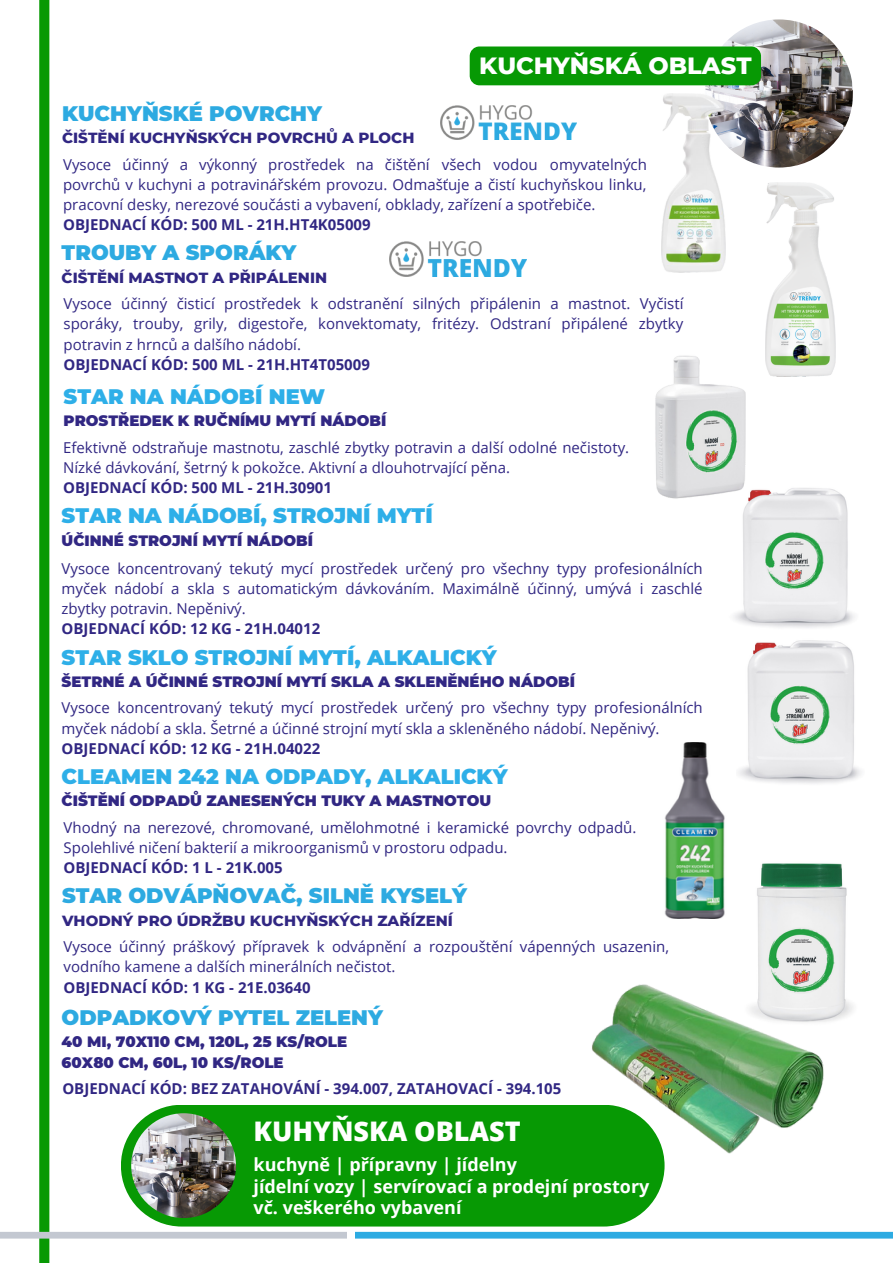
<style>
.page{position:relative;width:893px;height:1264px;background:#fff}
.page>*{position:absolute;margin:0;border:0;box-sizing:border-box;transform-origin:0 0}
.t1{font:800 27px "Open Sans";color:#fffffe}
.t2{font:800 24px "Montserrat";color:#fff}
.t3{font:900 21px "Montserrat";color:#2eafe8}
.t4{font:900 21px "Montserrat";color:#2daae1}
.t5{font:700 18px/21.3px "Open Sans";color:#fff}
.t6{font:15px/20.2px "Open Sans";color:#312783}
.t7{font:700 15px "Open Sans";color:#312783}
.t8{font:900 15px "Montserrat";color:#312783}
.t9{font:800 15px "Montserrat";color:#312783}
</style>
<div class="page">
<div style="left:39px;top:0;width:10px;height:1262px;background:#079904"></div>
<img style="left:734px;top:488px;width:121px;height:140px">
<img style="left:655px;top:355px;width:110px;height:151px">
<img style="left:765px;top:183px;width:70px;height:193px">
<img style="left:704px;top:19px;width:148px;height:148px;border-radius:50%">
<img style="left:661px;top:93px;width:64px;height:179px">
<img style="left:738px;top:640px;width:123px;height:144px">
<img style="left:390px;top:241px;width:136px;height:35px">
<img style="left:440px;top:105px;width:136px;height:35px">
<img style="left:664px;top:742px;width:61px;height:176px">
<div style="left:469px;top:46px;width:292px;height:39px;background:#079904;border-radius:10px"></div>
<img style="left:757px;top:863px;width:96px;height:157px">
<svg style="left:0;top:1231px;width:347px;height:7px;background:#c9ced5"></svg>
<svg style="left:355px;top:1231px;width:537px;height:7px;background:#46b5e5"></svg>
<img style="left:612px;top:950px;width:223px;height:178px">
<img style="left:592px;top:1019px;width:172px;height:137px">
<div style="left:121px;top:1104px;width:543px;height:122px;background:#079904;border-radius:61px"></div>
<img style="left:131px;top:1113px;width:105px;height:104px;border-radius:50%">
<p class="t4" style="left:62px;top:100px;width:261px">KUCHYŇSKÉ POVRCHY</p>
<p class="t9" style="left:62px;top:129px;width:354px">ČIŠTĚNÍ KUCHYŇSKÝCH POVRCHŮ A PLOCH</p>
<p class="t2" style="left:479px;top:51px;width:274px">KUCHYŇSKÁ OBLAST</p>
<p class="t6" style="left:63px;top:154px;width:585px;text-align:justify">Vysoce účinný a výkonný prostředek na čištění všech vodou omyvatelných povrchů v kuchyni a potravinářském provozu. Odmašťuje a čistí kuchyňskou linku, pracovní desky, nerezové součásti a vybavení, obklady, zařízení a spotřebiče.</p>
<p class="t7" style="left:63px;top:214px;width:309px">OBJEDNACÍ KÓD: 500 ML - 21H.HT4K05009</p>
<p class="t4" style="left:62px;top:240px;width:236px">TROUBY A SPORÁKY</p>
<p class="t9" style="left:62px;top:268px;width:267px">ČIŠTĚNÍ MASTNOT A PŘIPÁLENIN</p>
<p class="t6" style="left:64px;top:293px;width:621px;text-align:justify">Vysoce účinný čisticí prostředek k odstranění silných připálenin a mastnot. Vyčistí sporáky, trouby, grily, digestoře, konvektomaty, fritézy. Odstraní připálené zbytky potravin z hrnců a dalšího nádobí.</p>
<p class="t7" style="left:64px;top:354px;width:308px">OBJEDNACÍ KÓD: 500 ML - 21H.HT4T05009</p>
<p class="t3" style="left:64px;top:383px;width:263px">STAR NA NÁDOBÍ NEW</p>
<p class="t8" style="left:64px;top:412px;width:324px">PROSTŘEDEK K RUČNÍMU MYTÍ NÁDOBÍ</p>
<p class="t6" style="left:63px;top:436px;width:567px">Efektivně odstraňuje mastnotu, zaschlé zbytky potravin a další odolné nečistoty.<br>Nízké dávkování, šetrný k pokožce. Aktivní a dlouhotrvající pěna.</p>
<p class="t7" style="left:63px;top:477px;width:270px">OBJEDNACÍ KÓD: 500 ML - 21H.30901</p>
<p class="t3" style="left:62px;top:503px;width:372px">STAR NA NÁDOBÍ, STROJNÍ MYTÍ</p>
<p class="t8" style="left:62px;top:531px;width:253px">ÚČINNÉ STROJNÍ MYTÍ NÁDOBÍ</p>
<p class="t6" style="left:62px;top:557px;width:642px;text-align:justify">Vysoce koncentrovaný tekutý mycí prostředek určený pro všechny typy profesionálních myček nádobí a skla s automatickým dávkováním. Maximálně účinný, umývá i zaschlé zbytky potravin. Nepěnivý.</p>
<p class="t7" style="left:62px;top:618px;width:260px">OBJEDNACÍ KÓD: 12 KG - 21H.04012</p>
<p class="t3" style="left:62px;top:644px;width:436px">STAR SKLO STROJNÍ MYTÍ, ALKALICKÝ</p>
<p class="t8" style="left:62px;top:672px;width:515px">ŠETRNÉ A ÚČINNÉ STROJNÍ MYTÍ SKLA A SKLENĚNÉHO NÁDOBÍ</p>
<p class="t6" style="left:62px;top:697px;width:642px">Vysoce koncentrovaný tekutý mycí prostředek určený pro všechny typy profesionálních myček nádobí a skla. Šetrné a účinné strojní mytí skla a skleněného nádobí. Nepěnivý.</p>
<p class="t7" style="left:62px;top:737px;width:260px">OBJEDNACÍ KÓD: 12 KG - 21H.04022</p>
<p class="t3" style="left:62px;top:763px;width:447px">CLEAMEN 242 NA ODPADY, ALKALICKÝ</p>
<p class="t8" style="left:62px;top:792px;width:431px">ČIŠTĚNÍ ODPADŮ ZANESENÝCH TUKY A MASTNOTOU</p>
<p class="t6" style="left:64px;top:816px;width:574px">Vhodný na nerezové, chromované, umělohmotné i keramické povrchy odpadů.<br>Spolehlivé ničení bakterií a mikroorganismů v prostoru odpadu.</p>
<p class="t7" style="left:64px;top:857px;width:220px">OBJEDNACÍ KÓD: 1 L - 21K.005</p>
<p class="t4" style="left:62px;top:883px;width:406px">STAR ODVÁPŇOVAČ, SILNĚ KYSELÝ</p>
<p class="t9" style="left:62px;top:911px;width:392px">VHODNÝ PRO ÚDRŽBU KUCHYŇSKÝCH ZAŘÍZENÍ</p>
<p class="t6" style="left:64px;top:936px;width:607px">Vysoce účinný práškový přípravek k odvápnění a rozpouštění vápenných usazenin, vodního kamene a dalších minerálních nečistot.</p>
<p class="t7" style="left:64px;top:976px;width:248px">OBJEDNACÍ KÓD: 1 KG - 21E.03640</p>
<p class="t4" style="left:62px;top:1004px;width:323px">ODPADKOVÝ PYTEL ZELENÝ</p>
<p class="t8" style="left:62px;top:1032px;width:287px">40 MI, 70X110 CM, 120L, 25 KS/ROLE</p>
<p class="t8" style="left:62px;top:1053px;width:223px">60X80 CM, 60L, 10 KS/ROLE</p>
<p class="t7" style="left:62px;top:1077px;width:500px">OBJEDNACÍ KÓD: BEZ ZATAHOVÁNÍ - 394.007, ZATAHOVACÍ - 394.105</p>
<p class="t1" style="left:253px;top:1111px;width:269px">KUHYŇSKA OBLAST</p>
<p class="t5" style="left:253px;top:1153px;width:265px">kuchyně | přípravny | jídelny</p>
<p class="t5" style="left:253px;top:1174px;width:397px">jídelní vozy | servírovací a prodejní prostory vč. veškerého vybavení</p>
</div>
